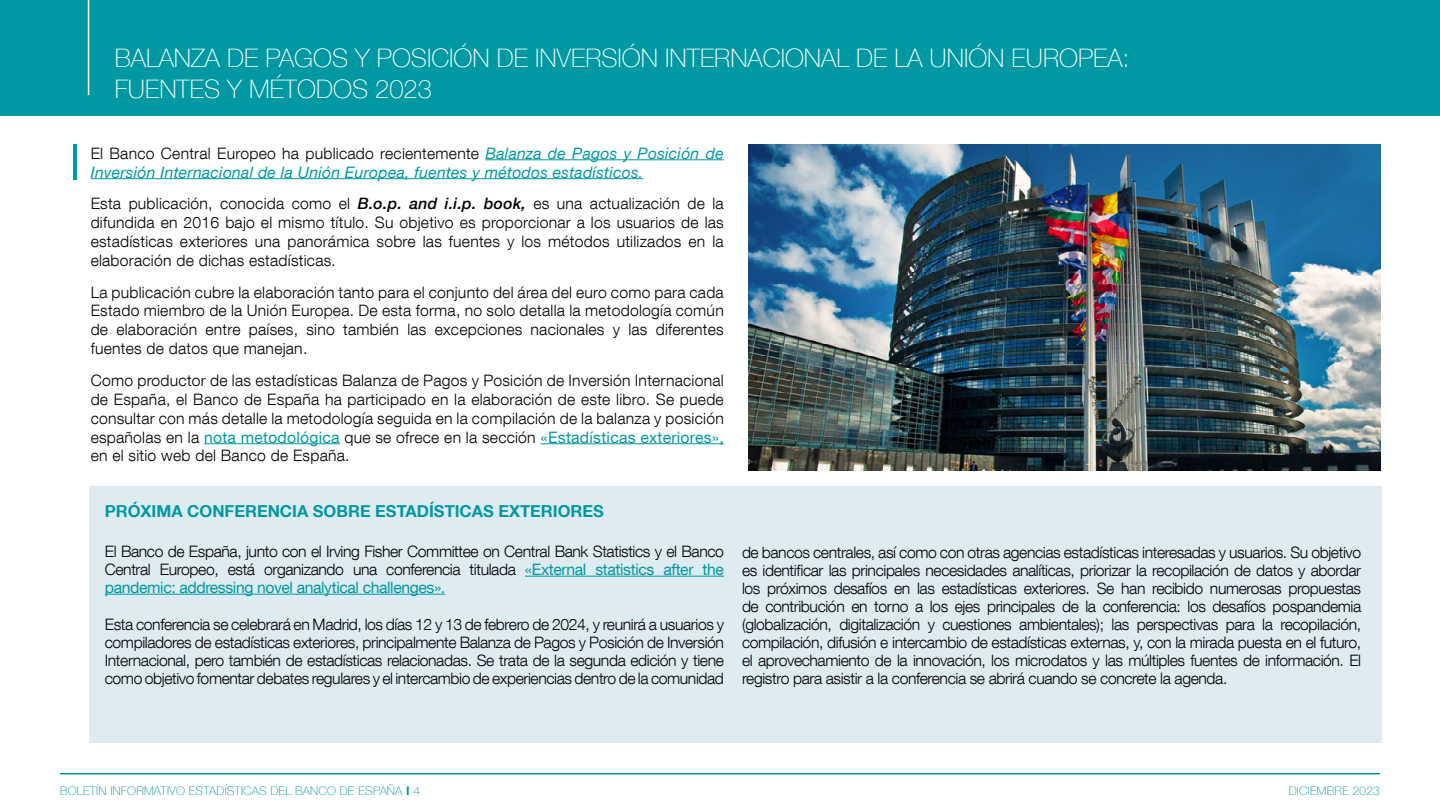
<style>
.page{position:relative;width:1440px;height:810px;background:#fff}
.page>*{position:absolute;margin:0;border:0;box-sizing:border-box;transform-origin:0 0}
.Título_artículo{font:100 25.5px "Bd E Neue Helvetica";color:#fff}
.Segunda_lectura_Titulo{font:700 16.5px "Bd E Neue Helvetica";color:#0099a3}
.Destacado{font:300 15.75px/18px "Bd E Neue Helvetica";letter-spacing:-.025em;color:#000;text-align:justify}
.Texto_base{font:300 15.75px/18.9px "Bd E Neue Helvetica";letter-spacing:.015em;color:#000;text-align:justify}
.Texto_base-2{font:italic 15.75px/18.9px "Bd E Neue Helvetica";letter-spacing:.015em;color:#0099a3}
.t1{font:100 12px "Bd E Neue Helvetica";letter-spacing:.015em;color:#0099a3}
.s1{font-weight:300;font-style:normal;color:#000}
.s2{font-weight:500;font-style:italic}
.s3{font-weight:400;color:#0099a3}
.s4{font-weight:700}
</style>
<div class="page">
<hr style="left:60px;top:773px;width:1320px;height:2px;background:#0099a3">
<div style="left:0;top:0;width:1440px;height:116px;background:#0099a3"></div>
<hr style="left:88px;top:0;width:1px;height:95px;background:#fff">
<div style="left:90px;top:486px;width:1291px;height:256px;background:#deebf0"></div>
<hr style="left:525px;top:576px;width:199px;height:1px;background:#0099a3">
<hr style="left:105px;top:594px;width:340px;height:1px;background:#0099a3">
<hr style="left:74px;top:145px;width:3px;height:35px;background:#0099a3">
<hr style="left:485px;top:159px;width:239px;height:1px;background:#0099a3">
<hr style="left:91px;top:178px;width:552px;height:1px;background:#0099a3">
<hr style="left:204px;top:443px;width:136px;height:1px;background:#0099a3">
<hr style="left:540px;top:443px;width:184px;height:1px;background:#0099a3">
<img style="left:748px;top:145px;width:632px;height:325px">
<h2 class="Título_artículo" style="left:115px;top:43px;width:938px">FINALIZADOS LOS TRABAJOS SOBRE LAS LAGUNAS ESTADÍSTICAS IDENTIF CADAS</h2>
<h2 class="Título_artículo" style="left:115px;top:43px;width:1016px">BALANZA DE PAGOS Y POSICIÓN DE INVERSIÓN INTERNACIONAL DE LA UNIÓN EUROPEA:</h2>
<h2 class="Título_artículo" style="left:115px;top:73px;width:319px">FUENTES Y MÉTODOS 2023</h2>
<p class="Texto_base-2" style="left:91px;top:143px;width:634px"><span class="s1">El Banco Central Europeo ha publicado recientemente</span> Balanza de Pagos y Posición de<br>Inversión Internacional de la Unión Europea, fuentes y métodos estadísticos.</p>
<p class="Texto_base" style="left:91px;top:194px;width:635px">Esta publicación, conocida como el <span class="s2">B.o.p. and i.i.p. book,</span> es una actualización de la difundida en 2016 bajo el mismo título. Su objetivo es proporcionar a los usuarios de las estadísticas exteriores una panorámica sobre las fuentes y los métodos utilizados en la elaboración de dichas estadísticas.</p>
<p class="Texto_base" style="left:91px;top:282px;width:635px">La publicación cubre la elaboración tanto para el conjunto del área del euro como para cada Estado miembro de la Unión Europea. De esta forma, no solo detalla la metodología común de elaboración entre países, sino también las excepciones nacionales y las diferentes fuentes de datos que manejan.</p>
<p class="Texto_base" style="left:91px;top:371px;width:635px">Como productor de las estadísticas Balanza de Pagos y Posición de Inversión Internacional de España, el Banco de España ha participado en la elaboración de este libro. Se puede consultar con más detalle la metodología seguida en la compilación de la balanza y posición españolas en la <span class="s3">nota metodológica</span> que se ofrece en la sección <span class="s3">«Estadísticas exteriores», </span>en el sitio web del Banco de España.</p>
<h3 class="Segunda_lectura_Titulo" style="left:105px;top:501px;width:500px">PRÓXIMA CONFERENCIA SOBRE ESTADÍSTICAS EXTERIORES</h3>
<h3 class="Destacado" style="left:105px;top:542px;width:621px">El Banco de España, junto con el Irving Fisher Committee on Central Bank Statistics y el Banco Central Europeo, está organizando una conferencia titulada <span class="s3">«External statistics after the pandemic: addressing novel analytical challenges».</span></h3>
<h3 class="Destacado" style="left:105px;top:615px;width:621px">Esta conferencia se celebrará en Madrid, los días 12 y 13 de febrero de 2024, y reunirá a usuarios y compiladores de estadísticas exteriores, principalmente Balanza de Pagos y Posición de Inversión Internacional, pero también de estadísticas relacionadas. Se trata de la segunda edición y tiene como objetivo fomentar debates regulares y el intercambio de experiencias dentro de la comunidad</h3>
<h3 class="Destacado" style="left:742px;top:543px;width:621px">de bancos centrales, así como con otras agencias estadísticas interesadas y usuarios. Su objetivo es identificar las principales necesidades analíticas, priorizar la recopilación de datos y abordar los próximos desafíos en las estadísticas exteriores. Se han recibido numerosas propuestas de contribución en torno a los ejes principales de la conferencia: los desafíos pospandemia (globalización, digitalización y cuestiones ambientales); las perspectivas para la recopilación, compilación, difusión e intercambio de estadísticas externas, y, con la mirada puesta en el futuro, el aprovechamiento de la innovación, los microdatos y las múltiples fuentes de información. El registro para asistir a la conferencia se abrirá cuando se concrete la agenda.</h3>
<p class="t1" style="left:60px;top:783px;width:361px">BOLETÍN INFORMATIVO ESTADÍSTICAS DEL BANCO DE ESPAÑA <span class="s4">I</span> 4</p>
<p class="t1" style="left:1289px;top:783px;width:93px">DICIEMBRE 2023</p>
</div>
